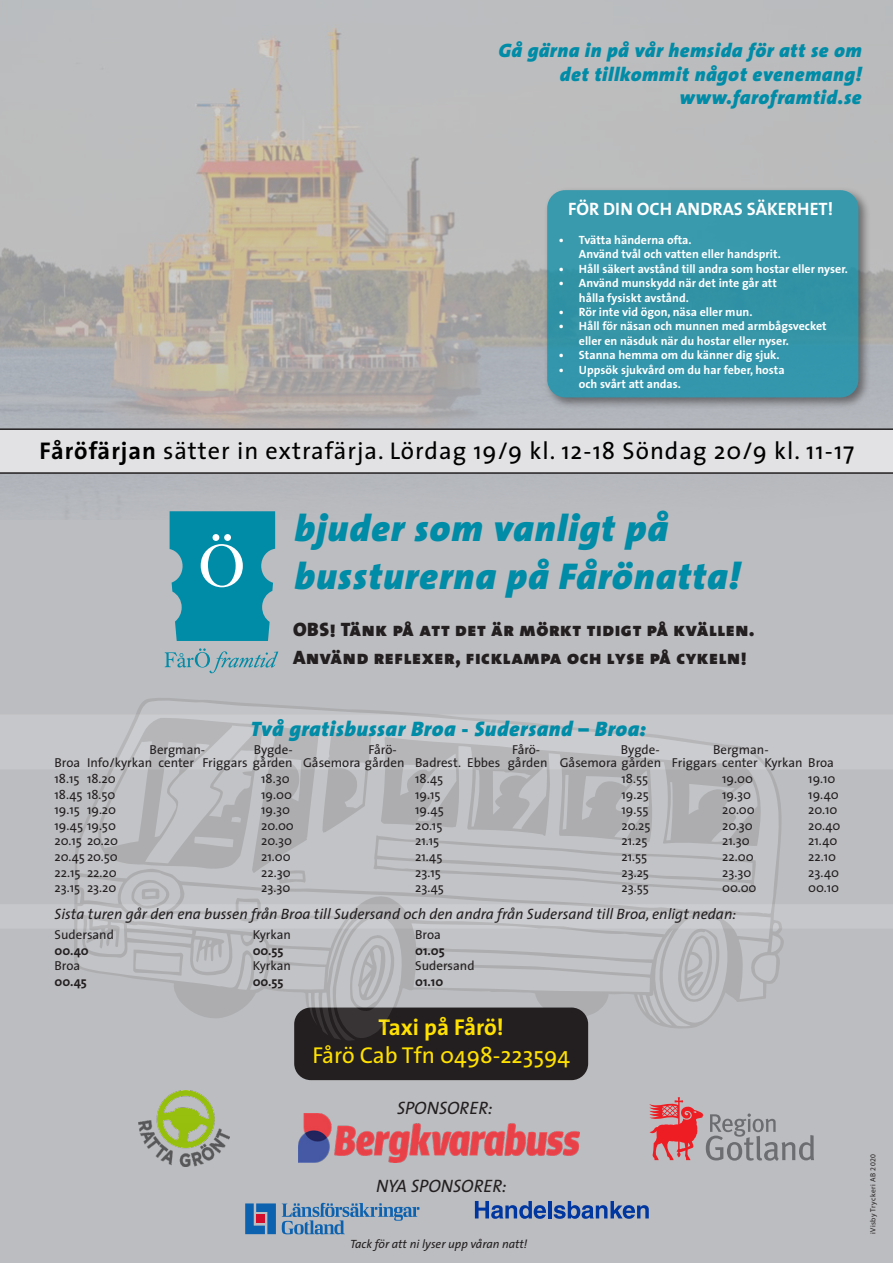
<style>
.page{position:relative;width:893px;height:1263px;background:#bcbdc0}
.page>*{position:absolute;margin:0;border:0;box-sizing:border-box;transform-origin:0 0}
.Brödtext{font:italic 900 37.5px "The Sans";letter-spacing:.03em;color:#008ba7}
.Brödtext-2{font:24.3px "The Sans";letter-spacing:.04em;color:#000}
.Brödtext-3{font:23.1px "The Sans";color:#ffe101}
.Brödtext-4{font:700 23.1px "The Sans";color:#ffe101}
.Brödtext-5{font:italic 900 21px "The Sans";letter-spacing:.03em;color:#008ba7}
.Brödtext-6{font:19.5px "The Sans Black Caps";letter-spacing:.03em;color:#231f20}
.Brödtext-7{font:italic 900 19.5px/23.4px "The Sans";letter-spacing:.03em;color:#008ba7;text-align:right}
.Rubrik_program{font:700 18px "The Sans";color:#fff}
.Rubrik_program-2{font:italic 18px "The Sans";color:#231f20}
.Brödtext-8{font:italic 15px "The Sans";color:#231f20}
.Brödtext-9{font:13.05px "The Sans";color:#231f20}
.Brödtext-10{font:700 13.05px "The Sans";color:#231f20}
.fet_brödtext{font:700 12px "The Sans";color:#fff}
.Brödtext-11{font:italic 12px "The Sans";color:#231f20}
.t1{font:7.5px "Myriad Pro";letter-spacing:.05em;color:#231f20}
.s1{font-weight:700}
</style>
<div class="page">
<img style="left:0;top:28px;width:893px;height:491px">
<div style="left:295px;top:1009px;width:292px;height:70px;background:#231f20;border-radius:15px"></div>
<div style="left:294px;top:1007px;width:294px;height:73px;border:3px solid #231f20;border-radius:15px"></div>
<svg style="left:165px;top:648px;width:113px;height:25px"></svg>
<svg style="left:170px;top:511px;width:105px;height:130px;background:#2196ad"></svg>
<svg style="left:136px;top:698px;width:297px;height:20px"></svg>
<svg style="left:74px;top:718px;width:710px;height:324px"></svg>
<svg style="left:0;top:428px;width:893px;height:46px;background:#d4d4d6"></svg>
<svg style="left:475px;top:1201px;width:71px;height:18px"></svg>
<hr style="left:548px;top:1201px;width:3px;height:17px;background:#0036a0">
<svg style="left:554px;top:1201px;width:95px;height:18px"></svg>
<svg style="left:282px;top:1203px;width:137px;height:31px"></svg>
<svg style="left:245px;top:1203px;width:31px;height:31px"></svg>
<div style="left:256px;top:1214px;width:9px;height:9px;background:#d30d2b"></div>
<img style="left:138px;top:1090px;width:92px;height:76px">
<img style="left:298px;top:1114px;width:281px;height:48px">
<svg style="left:649px;top:1097px;width:165px;height:64px"></svg>
<div style="left:543px;top:186px;width:328px;height:224px;background:#231f20;opacity:.75"></div>
<div style="left:547px;top:190px;width:311px;height:207px;background:#3496ac;border-radius:18px"></div>
<p class="Brödtext-7" style="left:498px;top:38px;width:365px">Gå gärna in på vår hemsida för att se om det tillkommit något evenemang!</p>
<p class="Brödtext-7" style="left:679px;top:85px;width:184px">www.faroframtid.se</p>
<p class="Rubrik_program" style="left:568px;top:194px;width:267px">FÖR DIN OCH ANDRAS SÄKERHET!</p>
<p class="fet_brödtext" style="left:559px;top:230px;width:134px">• Tvätta händerna ofta.</p>
<p class="fet_brödtext" style="left:579px;top:244px;width:203px">Använd tvål och vatten eller handsprit.</p>
<p class="fet_brödtext" style="left:559px;top:259px;width:291px">• Håll säkert avstånd till andra som hostar eller nyser.</p>
<p class="fet_brödtext" style="left:559px;top:273px;width:220px">• Använd munskydd när det inte går att</p>
<p class="fet_brödtext" style="left:579px;top:287px;width:111px">hålla fysiskt avstånd.</p>
<p class="fet_brödtext" style="left:559px;top:302px;width:195px">• Rör inte vid ögon, näsa eller mun.</p>
<p class="fet_brödtext" style="left:559px;top:316px;width:269px">• Håll för näsan och munnen med armbågsvecket</p>
<p class="fet_brödtext" style="left:579px;top:331px;width:212px">eller en näsduk när du hostar eller nyser.</p>
<p class="fet_brödtext" style="left:559px;top:345px;width:222px">• Stanna hemma om du känner dig sjuk.</p>
<p class="fet_brödtext" style="left:559px;top:359px;width:227px">• Uppsök sjukvård om du har feber, hosta</p>
<p class="fet_brödtext" style="left:579px;top:374px;width:104px">och svårt att andas.</p>
<p class="Brödtext-2" style="left:40px;top:431px;width:816px"><span class="s1">Fåröfärjan</span> sätter in extrafärja. Lördag 19/9 kl. 12-18 Söndag 20/9 kl. 11-17</p>
<p class="Brödtext" style="left:294px;top:497px;width:375px">bjuder som vanligt på</p>
<p class="Brödtext" style="left:294px;top:545px;width:447px">bussturerna på Fårönatta!</p>
<p class="Brödtext-6" style="left:293px;top:613px;width:463px">OBS! Tänk på att det är mörkt tidigt på kvällen.</p>
<p class="Brödtext-6" style="left:293px;top:640px;width:455px">Använd reflexer, ficklampa och lyse på cykeln!</p>
<p class="Brödtext-5" style="left:250px;top:711px;width:397px">Två gratisbussar Broa - Sudersand – Broa:</p>
<p class="Brödtext-9" style="left:55px;top:752px;width:781px">Broa Info/kyrkan center Friggars gården Gåsemora gården Badrest. Ebbes gården Gåsemora gården Friggars center Kyrkan Broa</p>
<p class="Brödtext-9" style="left:55px;top:768px;width:63px">18.15 18.20</p>
<p class="Brödtext-9" style="left:261px;top:768px;width:30px">18.30</p>
<p class="Brödtext-9" style="left:415px;top:768px;width:30px">18.45</p>
<p class="Brödtext-9" style="left:621px;top:768px;width:28px">18.55</p>
<p class="Brödtext-9" style="left:722px;top:768px;width:32px">19.00</p>
<p class="Brödtext-9" style="left:808px;top:768px;width:29px">19.10</p>
<p class="Brödtext-9" style="left:55px;top:783px;width:62px">18.45 18.50</p>
<p class="Brödtext-9" style="left:261px;top:783px;width:32px">19.00</p>
<p class="Brödtext-9" style="left:415px;top:783px;width:27px">19.15</p>
<p class="Brödtext-9" style="left:621px;top:783px;width:29px">19.25</p>
<p class="Brödtext-9" style="left:722px;top:783px;width:30px">19.30</p>
<p class="Brödtext-9" style="left:808px;top:783px;width:32px">19.40</p>
<p class="Brödtext-9" style="left:55px;top:799px;width:63px">19.15 19.20</p>
<p class="Brödtext-9" style="left:261px;top:799px;width:30px">19.30</p>
<p class="Brödtext-9" style="left:415px;top:799px;width:30px">19.45</p>
<p class="Brödtext-9" style="left:621px;top:799px;width:29px">19.55</p>
<p class="Brödtext-9" style="left:722px;top:799px;width:34px">20.00</p>
<p class="Brödtext-9" style="left:808px;top:799px;width:31px">20.10</p>
<p class="Brödtext-9" style="left:55px;top:814px;width:63px">19.45 19.50</p>
<p class="Brödtext-9" style="left:261px;top:814px;width:34px">20.00</p>
<p class="Brödtext-9" style="left:415px;top:814px;width:29px">20.15</p>
<p class="Brödtext-9" style="left:621px;top:814px;width:31px">20.25</p>
<p class="Brödtext-9" style="left:722px;top:814px;width:32px">20.30</p>
<p class="Brödtext-9" style="left:808px;top:814px;width:34px">20.40</p>
<p class="Brödtext-9" style="left:55px;top:830px;width:65px">20.15 20.20</p>
<p class="Brödtext-9" style="left:261px;top:830px;width:32px">20.30</p>
<p class="Brödtext-9" style="left:415px;top:830px;width:26px">21.15</p>
<p class="Brödtext-9" style="left:621px;top:830px;width:27px">21.25</p>
<p class="Brödtext-9" style="left:722px;top:830px;width:29px">21.30</p>
<p class="Brödtext-9" style="left:808px;top:830px;width:31px">21.40</p>
<p class="Brödtext-9" style="left:55px;top:846px;width:65px">20.45 20.50</p>
<p class="Brödtext-9" style="left:261px;top:846px;width:31px">21.00</p>
<p class="Brödtext-9" style="left:415px;top:846px;width:29px">21.45</p>
<p class="Brödtext-9" style="left:621px;top:846px;width:27px">21.55</p>
<p class="Brödtext-9" style="left:722px;top:846px;width:33px">22.00</p>
<p class="Brödtext-9" style="left:808px;top:846px;width:29px">22.10</p>
<p class="Brödtext-9" style="left:55px;top:861px;width:64px">22.15 22.20</p>
<p class="Brödtext-9" style="left:261px;top:861px;width:31px">22.30</p>
<p class="Brödtext-9" style="left:415px;top:861px;width:27px">23.15</p>
<p class="Brödtext-9" style="left:621px;top:861px;width:29px">23.25</p>
<p class="Brödtext-9" style="left:722px;top:861px;width:31px">23.30</p>
<p class="Brödtext-9" style="left:808px;top:861px;width:32px">23.40</p>
<p class="Brödtext-9" style="left:55px;top:877px;width:63px">23.15 23.20</p>
<p class="Brödtext-9" style="left:261px;top:877px;width:31px">23.30</p>
<p class="Brödtext-9" style="left:415px;top:877px;width:30px">23.45</p>
<p class="Brödtext-9" style="left:621px;top:877px;width:29px">23.55</p>
<p class="Brödtext-9" style="left:722px;top:877px;width:36px">00.00</p>
<p class="Brödtext-9" style="left:808px;top:877px;width:32px">00.10</p>
<p class="Brödtext-8" style="left:55px;top:901px;width:683px">Sista turen går den ena bussen från Broa till Sudersand och den andra från Sudersand till Broa, enligt nedan:</p>
<p class="Brödtext-9" style="left:55px;top:924px;width:61px">Sudersand</p>
<p class="Brödtext-9" style="left:253px;top:924px;width:40px">Kyrkan</p>
<p class="Brödtext-9" style="left:415px;top:924px;width:27px">Broa</p>
<p class="Brödtext-10" style="left:55px;top:939px;width:36px">00.40</p>
<p class="Brödtext-10" style="left:253px;top:939px;width:32px">00.55</p>
<p class="Brödtext-10" style="left:415px;top:939px;width:31px">01.05</p>
<p class="Brödtext-9" style="left:55px;top:955px;width:27px">Broa</p>
<p class="Brödtext-9" style="left:253px;top:955px;width:40px">Kyrkan</p>
<p class="Brödtext-9" style="left:415px;top:955px;width:61px">Sudersand</p>
<p class="Brödtext-10" style="left:55px;top:971px;width:34px">00.45</p>
<p class="Brödtext-10" style="left:253px;top:971px;width:32px">00.55</p>
<p class="Brödtext-10" style="left:415px;top:971px;width:30px">01.10</p>
<p class="Brödtext-9" style="left:150px;top:739px;width:57px">Bergman-</p>
<p class="Brödtext-9" style="left:254px;top:739px;width:40px">Bygde-</p>
<p class="Brödtext-9" style="left:369px;top:739px;width:30px">Fårö-</p>
<p class="Brödtext-9" style="left:512px;top:739px;width:30px">Fårö-</p>
<p class="Brödtext-9" style="left:621px;top:739px;width:40px">Bygde-</p>
<p class="Brödtext-9" style="left:713px;top:739px;width:57px">Bergman-</p>
<p class="Brödtext-4" style="left:378px;top:1008px;width:127px">Taxi på Fårö!</p>
<p class="Brödtext-3" style="left:312px;top:1035px;width:259px">Fårö Cab Tfn 0498-223594</p>
<p class="Rubrik_program-2" style="left:397px;top:1092px;width:97px">SPONSORER:</p>
<p class="Rubrik_program-2" style="left:376px;top:1170px;width:132px">NYA SPONSORER:</p>
<p class="Brödtext-11" style="left:350px;top:1233px;width:179px">Tack för att ni lyser upp våran natt!</p>
<p class="t1" style="left:868px;top:1234px;width:81px;rotate:-90deg">iVisby Tryckeri AB 2020</p>
</div>
